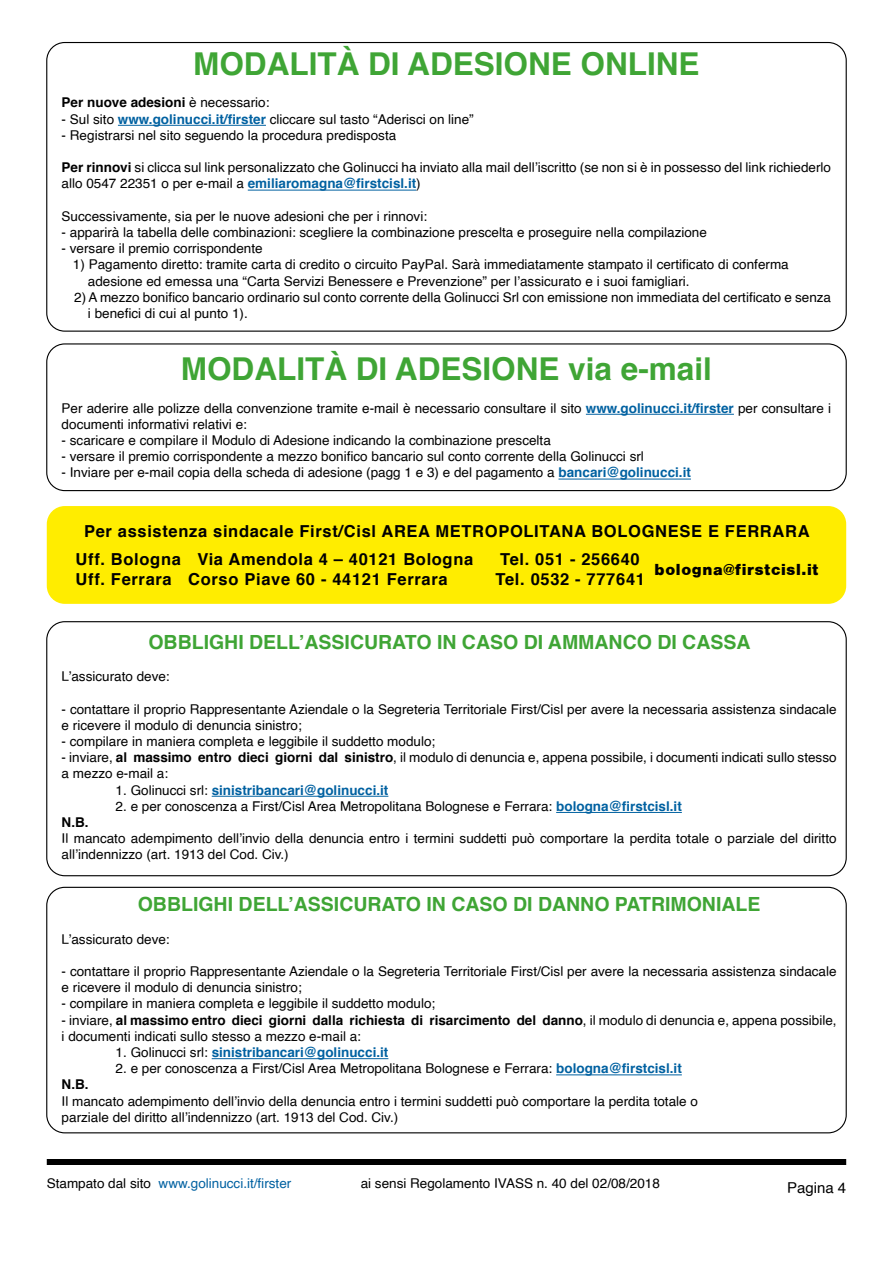
<style>
.page{position:relative;width:893px;height:1263px;background:#fff}
.page>*{position:absolute;margin:0;border:0;box-sizing:border-box;transform-origin:0 0}
.t1{font:700 31.5px "Helvetica";color:#3fa535}
.t2{font:700 19.5px "Helvetica";color:#3fa535}
.t3{font:700 16.5px/28.3px "Helvetica";letter-spacing:.04em;color:#000}
.t4{font:800 16.5px "Helvetica";letter-spacing:.04em;color:#000}
.t5{font:15px "Helvetica";color:#000}
.t6{font:13.5px/16.2px "Helvetica";color:#000}
.t7{font:700 13.5px "Helvetica";color:#0061a1}
.t8{font:13.5px "Helvetica";color:#0061a1}
.t9{font:700 13.5px "Helvetica";color:#000}
.s1{font-weight:400}
.s2{font-weight:700;color:#0061a1}
.s3{font-weight:700}
.s4{font-weight:400;color:#000}
.s5{color:#000}
</style>
<div class="page">
<div style="left:47px;top:1159px;width:799px;height:6px;background:#000"></div>
<div style="left:47px;top:506px;width:799px;height:98px;background:#ffed00;border-radius:18px"></div>
<hr style="left:212px;top:796px;width:176px;height:1px;background:#0061a1">
<hr style="left:556px;top:812px;width:126px;height:1px;background:#0061a1">
<hr style="left:212px;top:1058px;width:176px;height:1px;background:#0061a1">
<hr style="left:556px;top:1074px;width:126px;height:1px;background:#0061a1">
<div style="left:46px;top:887px;width:801px;height:246px;border:1px solid #000;border-radius:18px"></div>
<hr style="left:118px;top:125px;width:148px;height:1px;background:#0061a1">
<hr style="left:248px;top:190px;width:168px;height:1px;background:#0061a1">
<hr style="left:586px;top:414px;width:148px;height:1px;background:#0061a1">
<hr style="left:558px;top:479px;width:133px;height:1px;background:#0061a1">
<div style="left:46px;top:343px;width:801px;height:148px;border:1px solid #000;border-radius:18px"></div>
<h1 class="t1" style="left:193px;top:38px;width:508px">MODALITÀ DI ADESIONE ONLINE</h1>
<p class="t9" style="left:62px;top:92px;width:209px">Per nuove adesioni <span class="s1">è necessario:</span></p>
<p class="t6" style="left:62px;top:111px;width:414px">- Sul sito <span class="s2">www.golinucci.it/firster</span> cliccare sul tasto “Aderisci on line”</p>
<p class="t6" style="left:62px;top:127px;width:336px">- Registrarsi nel sito seguendo la procedura predisposta</p>
<p class="t6" style="left:62px;top:160px;width:771px"><span class="s3">Per rinnovi</span> si clicca sul link personalizzato che Golinucci ha inviato alla mail dell’iscritto (se non si è in possesso del link richiederlo allo 0547 22351 o per e-mail a <span class="s2">emiliaromagna@firstcisl.it</span>)</p>
<p class="t6" style="left:62px;top:208px;width:367px">Successivamente, sia per le nuove adesioni che per i rinnovi:</p>
<p class="t6" style="left:62px;top:225px;width:647px">- apparirà la tabella delle combinazioni: scegliere la combinazione prescelta e proseguire nella compilazione</p>
<p class="t6" style="left:62px;top:241px;width:203px">- versare il premio corrispondente</p>
<p class="t6" style="left:88px;top:257px;width:702px;text-indent:-15px">1) Pagamento diretto: tramite carta di credito o circuito PayPal. Sarà immediatamente stampato il certificato di conferma adesione ed emessa una “Carta Servizi Benessere e Prevenzione” per l’assicurato e i suoi famigliari.</p>
<p class="t6" style="left:88px;top:289px;width:745px;text-indent:-14px">2) A mezzo bonifico bancario ordinario sul conto corrente della Golinucci Srl con emissione non immediata del certificato e senza i benefici di cui al punto 1).</p>
<h1 class="t1" style="left:181px;top:344px;width:532px">MODALITÀ DI ADESIONE via e-mail</h1>
<p class="t6" style="left:62px;top:400px;width:771px">Per aderire alle polizze della convenzione tramite e-mail è necessario consultare il sito <span class="s2">www.golinucci.it/firster</span> per consultare i documenti informativi relativi e:</p>
<p class="t6" style="left:62px;top:432px;width:491px">- scaricare e compilare il Modulo di Adesione indicando la combinazione prescelta</p>
<p class="t6" style="left:62px;top:449px;width:584px">- versare il premio corrispondente a mezzo bonifico bancario sul conto corrente della Golinucci srl</p>
<p class="t6" style="left:62px;top:465px;width:631px">- Inviare per e-mail copia della scheda di adesione (pagg 1 e 3) e del pagamento a <span class="s2">bancari@golinucci.it</span></p>
<p class="t3" style="left:76px;top:517px;width:735px;text-indent:8px">Per assistenza sindacale First/Cisl AREA METROPOLITANA BOLOGNESE E FERRARA<br>Uff. Bologna Via Amendola 4 – 40121 Bologna</p>
<p class="t3" style="left:500px;top:545px;width:141px">Tel. 051 - 256640</p>
<p class="t4" style="left:655px;top:560px;width:165px">bologna@firstcisl.it</p>
<p class="t3" style="left:76px;top:565px;width:374px">Uff. Ferrara Corso Piave 60 - 44121 Ferrara</p>
<p class="t3" style="left:496px;top:565px;width:151px">Tel. 0532 - 777641</p>
<h2 class="t2" style="left:148px;top:626px;width:604px">OBBLIGHI DELL’ASSICURATO IN CASO DI AMMANCO DI CASSA</h2>
<p class="t6" style="left:62px;top:669px;width:110px">L’assicurato deve:</p>
<p class="t6" style="left:62px;top:701px;width:776px">- contattare il proprio Rappresentante Aziendale o la Segreteria Territoriale First/Cisl per avere la necessaria assistenza sindacale e ricevere il modulo di denuncia sinistro;</p>
<p class="t6" style="left:62px;top:733px;width:375px">- compilare in maniera completa e leggibile il suddetto modulo;</p>
<p class="t6" style="left:62px;top:750px;width:776px">- inviare, <span class="s3">al massimo entro dieci giorni dal sinistro</span>, il modulo di denuncia e, appena possibile, i documenti indicati sullo stesso a mezzo e-mail a:</p>
<p class="t7" style="left:116px;top:779px;width:274px"><span class="s4">1. Golinucci srl:</span> sinistribancari@golinucci.it</p>
<p class="t6" style="left:116px;top:798px;width:568px">2. e per conoscenza a First/Cisl Area Metropolitana Bolognese e Ferrara: <span class="s2">bologna@firstcisl.it</span></p>
<p class="t9" style="left:62px;top:811px;width:28px">N.B.</p>
<p class="t6" style="left:62px;top:831px;width:776px">Il mancato adempimento dell’invio della denuncia entro i termini suddetti può comportare la perdita totale o parziale del diritto all’indennizzo (art. 1913 del Cod. Civ.)</p>
<h2 class="t2" style="left:138px;top:888px;width:624px">OBBLIGHI DELL’ASSICURATO IN CASO DI DANNO PATRIMONIALE</h2>
<p class="t6" style="left:62px;top:931px;width:110px">L’assicurato deve:</p>
<p class="t6" style="left:62px;top:963px;width:776px">- contattare il proprio Rappresentante Aziendale o la Segreteria Territoriale First/Cisl per avere la necessaria assistenza sindacale e ricevere il modulo di denuncia sinistro;</p>
<p class="t6" style="left:62px;top:996px;width:375px">- compilare in maniera completa e leggibile il suddetto modulo;</p>
<p class="t6" style="left:62px;top:1012px;width:776px">- inviare, <span class="s3">al massimo entro dieci giorni dalla richiesta di risarcimento del danno</span>, il modulo di denuncia e, appena possibile, i documenti indicati sullo stesso a mezzo e-mail a:</p>
<p class="t7" style="left:116px;top:1041px;width:274px"><span class="s4">1. Golinucci srl:</span> sinistribancari@golinucci.it</p>
<p class="t6" style="left:116px;top:1061px;width:568px">2. e per conoscenza a First/Cisl Area Metropolitana Bolognese e Ferrara: <span class="s2">bologna@firstcisl.it</span></p>
<p class="t9" style="left:62px;top:1074px;width:28px">N.B.</p>
<p class="t6" style="left:62px;top:1093px;width:638px">Il mancato adempimento dell’invio della denuncia entro i termini suddetti può comportare la perdita totale o parziale del diritto all’indennizzo (art. 1913 del Cod. Civ.)</p>
<p class="t8" style="left:47px;top:1173px;width:246px"><span class="s5">Stampato dal sito</span> www.golinucci.it/firster</p>
<p class="t6" style="left:361px;top:1176px;width:301px">ai sensi Regolamento IVASS n. 40 del 02/08/2018</p>
<p class="t5" style="left:787px;top:1176px;width:61px">Pagina 4</p>
</div>
